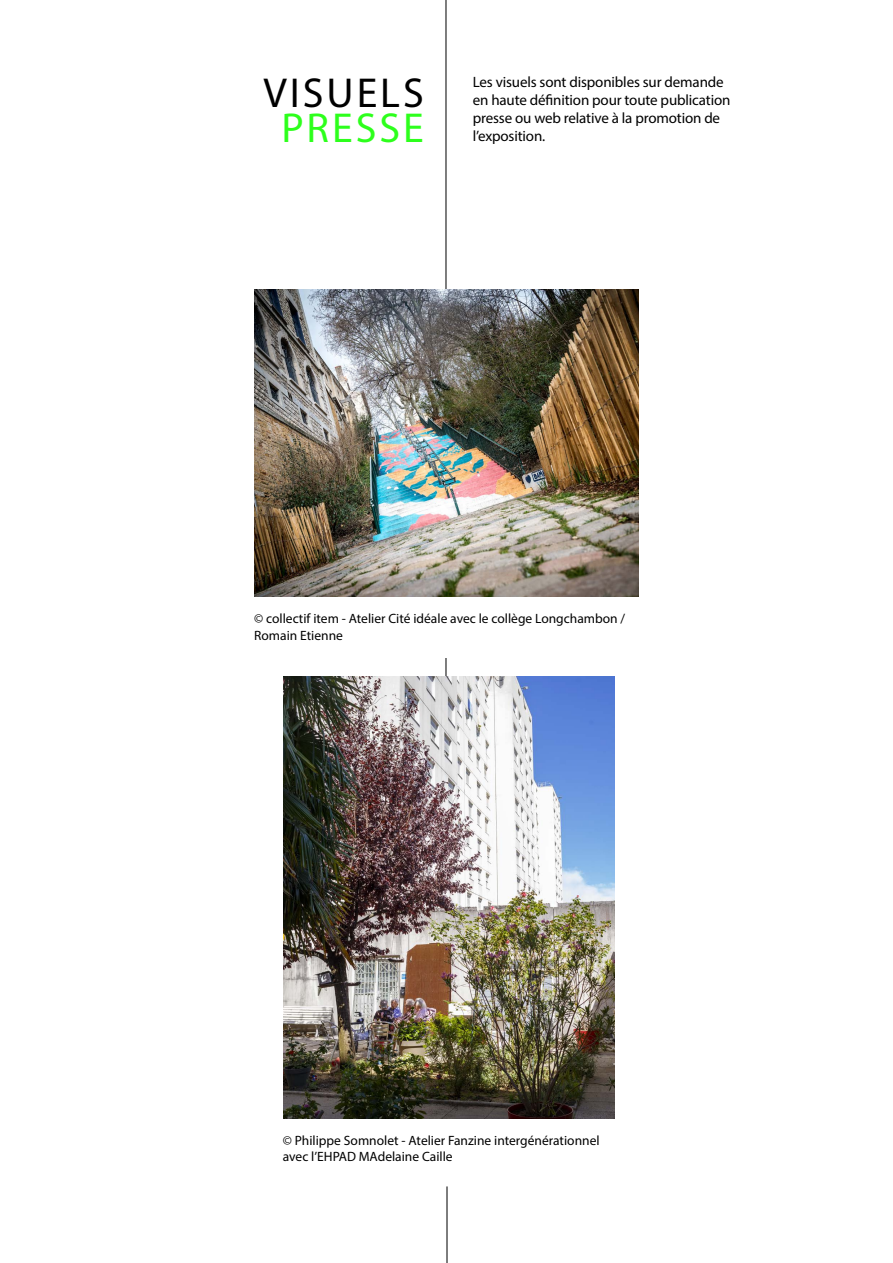
<style>
.page{position:relative;width:893px;height:1263px;background:#fff}
.page>*{position:absolute;margin:0;border:0;box-sizing:border-box;transform-origin:0 0}
.t1{font:42px "Myriad Pro";letter-spacing:.07em;color:#000}
.t2{font:42px "Myriad Pro";letter-spacing:.07em;color:#2dff1c}
.t3{font:15px/18px "Myriad Pro";letter-spacing:-.01em;color:#000}
.t4{font:13.5px/16.2px "Myriad Pro";color:#000}
</style>
<div class="page">
<hr style="left:445px;top:0;width:1px;height:1126px;background:#000">
<img style="left:254px;top:290px;width:385px;height:307px">
<img style="left:283px;top:677px;width:332px;height:442px">
<hr style="left:446px;top:1186px;width:1px;height:77px;background:#000">
<h1 class="t1" style="left:264px;top:67px;width:162px">VISUELS</h1>
<h1 class="t2" style="left:281px;top:103px;width:144px">PRESSE</h1>
<p class="t3" style="left:473px;top:73px;width:259px">Les visuels sont disponibles sur demande en haute définition pour toute publication presse ou web relative à la promotion de l’exposition.</p>
<p class="t4" style="left:254px;top:610px;width:373px">© collectif item - Atelier Cité idéale avec le collège Longchambon /<br>Romain Etienne</p>
<p class="t4" style="left:283px;top:1132px;width:318px">© Philippe Somnolet - Atelier Fanzine intergénérationnel avec l’EHPAD MAdelaine Caille</p>
</div>
